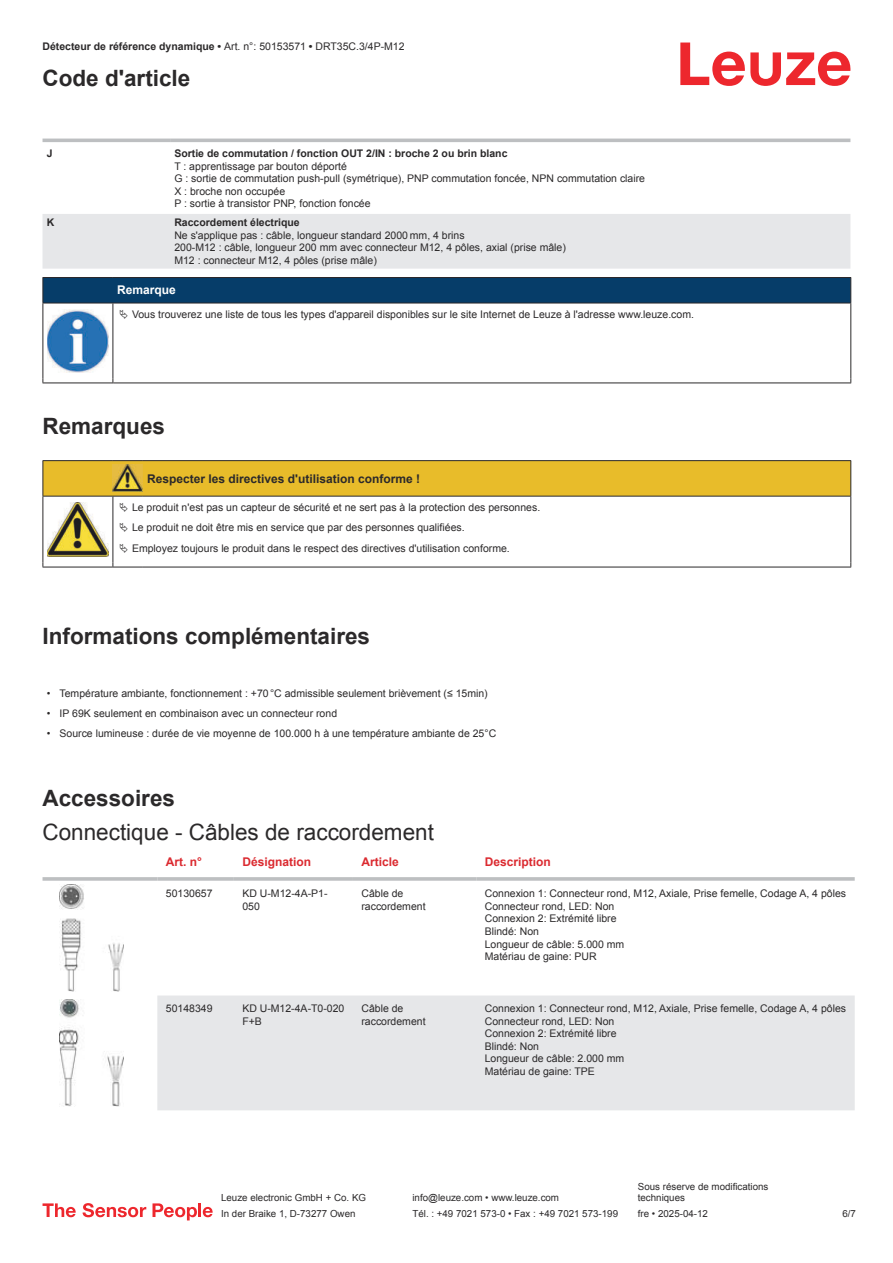
<style>
.page{position:relative;width:893px;height:1263px;background:#fff}
.page>*{position:absolute;margin:0;border:0;box-sizing:border-box;transform-origin:0 0}
.t1{font:700 22.5px "Arial";color:#2b292a}
.t2{font:22.5px "Arial";color:#2b292a}
.t3{font:700 12px "Arial";color:#2b292a}
.t4{font:700 12px "Arial";color:#db2a30}
.t5{font:700 12px "Arial";color:#fff}
.t6{font:10.5px/12.6px "Arial";color:#2b292a}
.t7{font:700 10.5px "Arial";color:#2b292a}
.t8{font:9.75px/11.7px "Arial";color:#2b292a}
.s1{font-weight:400}
</style>
<div class="page">
<svg style="left:680px;top:43px;width:170px;height:43px"></svg>
<svg style="left:43px;top:138px;width:807px;height:1px"></svg>
<div style="left:43px;top:214px;width:807px;height:55px;background:#e6e7e9"></div>
<hr style="left:43px;top:139px;width:127px;height:3px;background:#bdbfc1">
<hr style="left:170px;top:139px;width:680px;height:3px;background:#bdbfc1">
<div style="left:157px;top:995px;width:698px;height:115px;background:#e6e7e9"></div>
<svg style="left:43px;top:877px;width:114px;height:4px"></svg>
<hr style="left:157px;top:877px;width:77px;height:4px;background:#c6c8c9">
<svg style="left:234px;top:877px;width:119px;height:4px"></svg>
<svg style="left:353px;top:877px;width:123px;height:4px"></svg>
<hr style="left:476px;top:877px;width:379px;height:4px;background:#c6c8c9">
<img style="left:59px;top:885px;width:65px;height:106px">
<img style="left:59px;top:1000px;width:65px;height:106px">
<svg style="left:43px;top:1203px;width:33px;height:14px"></svg>
<svg style="left:83px;top:1203px;width:63px;height:14px"></svg>
<svg style="left:153px;top:1203px;width:44px;height:17px"></svg>
<hr style="left:198px;top:1203px;width:3px;height:14px;background:#ed272d">
<svg style="left:203px;top:1207px;width:10px;height:10px"></svg>
<svg style="left:44px;top:304px;width:806px;height:79px"></svg>
<hr style="left:43px;top:303px;width:70px;height:1px;background:#2b292a">
<svg style="left:43px;top:277px;width:808px;height:26px;background:#083b65"></svg>
<hr style="left:113px;top:303px;width:738px;height:1px;background:#2b292a">
<hr style="left:43px;top:303px;width:1px;height:75px;background:#2b292a">
<hr style="left:113px;top:303px;width:1px;height:75px;background:#2b292a">
<hr style="left:850px;top:303px;width:1px;height:75px;background:#2b292a">
<hr style="left:43px;top:383px;width:70px;height:1px;background:#2b292a">
<hr style="left:113px;top:383px;width:738px;height:1px;background:#2b292a">
<img style="left:47px;top:309px;width:61px;height:63px">
<div style="left:115px;top:304px;width:734px;height:20px;background:#fff"></div>
<hr style="left:43px;top:460px;width:70px;height:1px;background:#2b292a">
<hr style="left:113px;top:460px;width:30px;height:1px;background:#2b292a">
<hr style="left:143px;top:460px;width:708px;height:1px;background:#2b292a">
<hr style="left:43px;top:567px;width:70px;height:1px;background:#2b292a">
<hr style="left:113px;top:567px;width:30px;height:1px;background:#2b292a">
<hr style="left:143px;top:567px;width:708px;height:1px;background:#2b292a">
<svg style="left:43px;top:461px;width:808px;height:106px"></svg>
<p class="t7" style="left:43px;top:43px;width:364px">Détecteur de référence dynamique • <span class="s1">Art. n°: 50153571</span> • <span class="s1">DRT35C.3/4P-M12</span></p>
<h1 class="t1" style="left:43px;top:70px;width:149px">Code d'article</h1>
<p class="t7" style="left:47px;top:149px;width:7px">J</p>
<p class="t7" style="left:174px;top:149px;width:335px">Sortie de commutation / fonction OUT 2/IN : broche 2 ou brin blanc</p>
<p class="t6" style="left:174px;top:161px;width:472px">T : apprentissage par bouton déporté<br>G : sortie de commutation push-pull (symétrique), PNP commutation foncée, NPN commutation claire X : broche non occupée<br>P : sortie à transistor PNP, fonction foncée</p>
<p class="t7" style="left:47px;top:218px;width:9px">K</p>
<p class="t7" style="left:174px;top:218px;width:127px">Raccordement électrique</p>
<p class="t6" style="left:174px;top:230px;width:393px">Ne s'applique pas : câble, longueur standard 2000 mm, 4 brins<br>200-M12 : câble, longueur 200 mm avec connecteur M12, 4 pôles, axial (prise mâle)<br>M12 : connecteur M12, 4 pôles (prise mâle)</p>
<p class="t5" style="left:117px;top:286px;width:60px">Remarque</p>
<p class="t6" style="left:132px;top:309px;width:563px">Vous trouverez une liste de tous les types d'appareil disponibles sur le site Internet de Leuze à l'adresse www.leuze.com.</p>
<h1 class="t1" style="left:43px;top:418px;width:124px">Remarques</h1>
<p class="t3" style="left:147px;top:474px;width:274px">Respecter les directives d'utilisation conforme !</p>
<p class="t6" style="left:132px;top:498px;width:410px;line-height:20.2px">Le produit n'est pas un capteur de sécurité et ne sert pas à la protection des personnes.<br>Le produit ne doit être mis en service que par des personnes qualifiées.<br>Employez toujours le produit dans le respect des directives d'utilisation conforme.</p>
<h1 class="t1" style="left:43px;top:627px;width:329px">Informations complémentaires</h1>
<p class="t6" style="left:47px;top:687px;width:443px">• Température ambiante, fonctionnement : +70 °C admissible seulement brièvement (≤ 15min)</p>
<p class="t6" style="left:47px;top:708px;width:292px">• IP 69K seulement en combinaison avec un connecteur rond</p>
<p class="t6" style="left:47px;top:728px;width:451px">• Source lumineuse : durée de vie moyenne de 100.000 h à une température ambiante de 25°C</p>
<h1 class="t1" style="left:43px;top:790px;width:134px">Accessoires</h1>
<h1 class="t2" style="left:43px;top:824px;width:393px">Connectique - Câbles de raccordement</h1>
<p class="t4" style="left:166px;top:857px;width:38px">Art. n°</p>
<p class="t4" style="left:242px;top:857px;width:70px">Désignation</p>
<p class="t4" style="left:361px;top:857px;width:39px">Article</p>
<p class="t4" style="left:485px;top:857px;width:68px">Description</p>
<p class="t6" style="left:166px;top:888px;width:48px">50130657</p>
<p class="t6" style="left:242px;top:888px;width:87px">KD U-M12-4A-P1-<br>050</p>
<p class="t6" style="left:361px;top:888px;width:66px">Câble de raccordement</p>
<p class="t6" style="left:485px;top:888px;width:363px">Connexion 1: Connecteur rond, M12, Axiale, Prise femelle, Codage A, 4 pôles<br>Connecteur rond, LED: Non<br>Connexion 2: Extrémité libre<br>Blindé: Non<br>Longueur de câble: 5.000 mm<br>Matériau de gaine: PUR</p>
<p class="t6" style="left:166px;top:1003px;width:48px">50148349</p>
<p class="t6" style="left:242px;top:1003px;width:104px">KD U-M12-4A-T0- 020<br>F+B</p>
<p class="t6" style="left:361px;top:1003px;width:66px">Câble de raccordement</p>
<p class="t6" style="left:485px;top:1003px;width:363px">Connexion 1: Connecteur rond, M12, Axiale, Prise femelle, Codage A, 4 pôles<br>Connecteur rond, LED: Non<br>Connexion 2: Extrémité libre<br>Blindé: Non<br>Longueur de câble: 2.000 mm<br>Matériau de gaine: TPE</p>
<p class="t8" style="left:221px;top:1193px;width:146px">Leuze electronic GmbH + Co. KG</p>
<p class="t8" style="left:412px;top:1193px;width:148px">info@leuze.com • www.leuze.com</p>
<p class="t8" style="left:638px;top:1181px;width:132px">Sous réserve de modifications techniques</p>
<p class="t8" style="left:221px;top:1209px;width:136px">In der Braike 1, D-73277 Owen</p>
<p class="t8" style="left:412px;top:1209px;width:207px">Tél. : +49 7021 573-0 • Fax : +49 7021 573-199</p>
<p class="t8" style="left:638px;top:1209px;width:72px">fre • 2025-04-12</p>
<p class="t8" style="left:842px;top:1209px;width:15px">6 /7</p>
</div>
